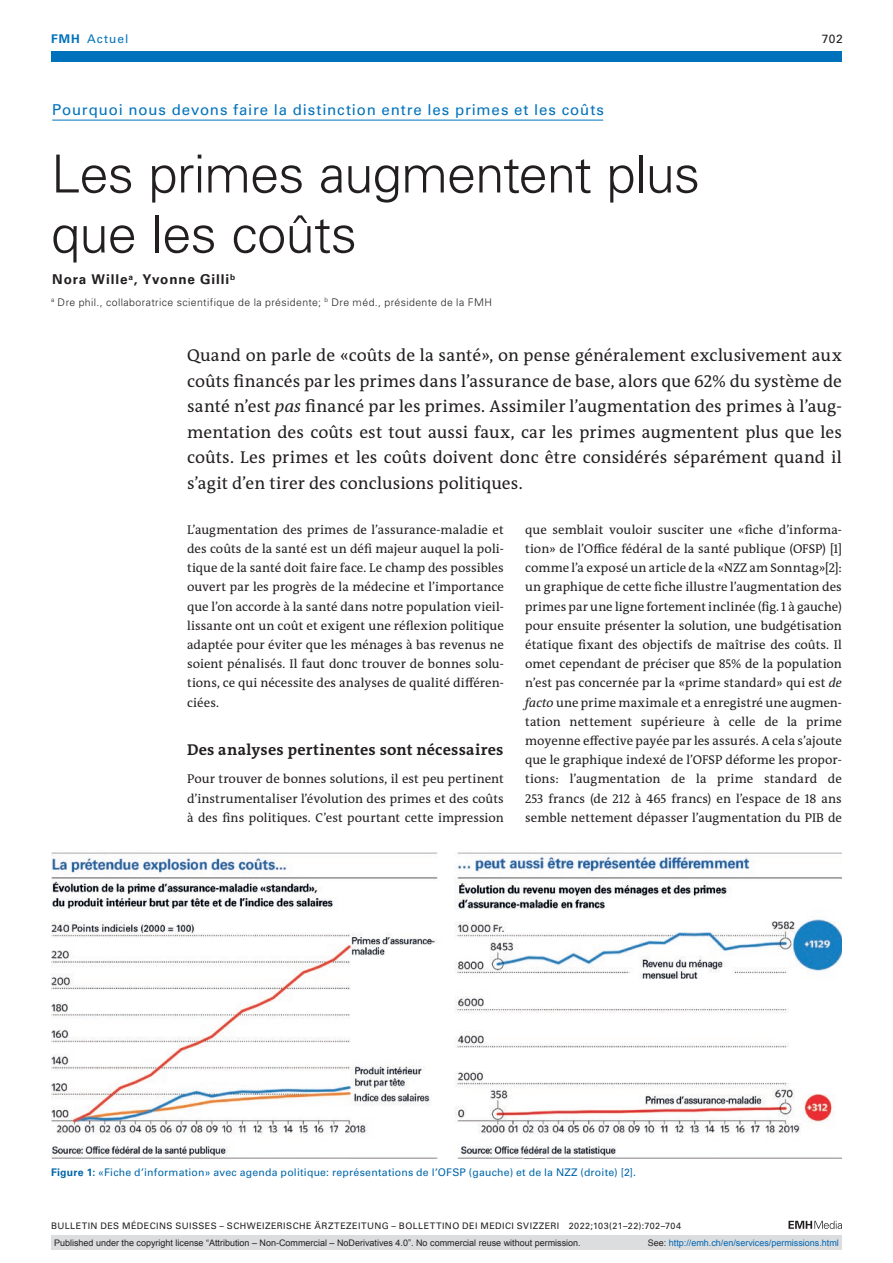
<style>
.page{position:relative;width:893px;height:1263px;background:#fff}
.page>*{position:absolute;margin:0;border:0;box-sizing:border-box;transform-origin:0 0}
.article-title{font:300 52.5px/60px "Univers LT Std";letter-spacing:-.015em;color:#231f20}
.section-pl{font:17.25px/25.5px "The Antiqua B W5 Plain";letter-spacing:.01em;color:#231f20;text-align:justify}
.section-h1{font:700 15.75px "The Antiqua B W7";letter-spacing:.015em;color:#231f20}
.pre-heading{font:15px "Univers LT Std";letter-spacing:.055em;color:#0072bc}
.author-notes{font:700 13.5px "Univers LT Std";letter-spacing:.065em;color:#231f20}
.section-pn{font:12.75px/19.2px "The Antiqua B W5 Plain";letter-spacing:.005em;color:#231f20;text-align:justify}
.ressort{font:12px "Univers LT Std";letter-spacing:.085em;color:#0072bc}
.ressort-2{font:12px "Univers LT Std";color:#231f20}
.fig-caption{font:10.5px "Univers LT Std";letter-spacing:.02em;color:#0067aa}
.aff{font:300 10.5px "Univers LT Std";letter-spacing:.04em;color:#231f20}
.t1{font:9px "Arial";color:#231f20}
.fusszeile{font:9px "Univers LT Std";letter-spacing:.05em;color:#231f20}
.t2{font:9px "Arial";color:#0066b3}
.s1{font-weight:700}
.s2{font-style:italic}
.s3{color:#231f20}
</style>
<div class="page">
<svg style="left:788px;top:1221px;width:54px;height:8px"></svg>
<hr style="left:52px;top:120px;width:551px;height:1px;background:#0072bc">
<img style="left:51px;top:852px;width:791px;height:307px">
<div style="left:51px;top:51px;width:791px;height:11px;background:#0072bc"></div>
<div style="left:51px;top:1235px;width:791px;height:15px;background:#dcdddf"></div>
<p class="ressort" style="left:51px;top:31px;width:79px"><span class="s1">FMH</span> Actuel</p>
<p class="ressort-2" style="left:822px;top:31px;width:22px">702</p>
<p class="pre-heading" style="left:52px;top:101px;width:553px">Pourquoi nous devons faire la distinction entre les primes et les coûts</p>
<p class="article-title" style="left:51px;top:144px;width:651px">Les primes augmentent plus que les coûts</p>
<p class="author-notes" style="left:52px;top:272px;width:185px">Nora Wille<sup>a</sup>, Yvonne Gilli<sup>b</sup></p>
<p class="aff" style="left:51px;top:296px;width:443px"><sup>a</sup> Dre phil., collaboratrice scientifique de la présidente; <sup>b</sup> Dre méd., présidente de la FMH</p>
<p class="section-pl" style="left:187px;top:343px;width:656px">Quand on parle de «coûts de la santé», on pense généralement exclusivement aux coûts financés par les primes dans l’assurance de base, alors que 62% du système de santé n’est <span class="s2">pas</span> financé par les primes. Assimiler l’augmentation des primes à l’aug&shy;mentation des coûts est tout aussi faux, car les primes augmentent plus que les coûts. Les primes et les coûts doivent donc être considérés séparément quand il s’agit d’en tirer des conclusions politiques.</p>
<p class="section-pn" style="left:187px;top:520px;width:318px">L’augmentation des primes de l’assurance-maladie et des coûts de la santé est un défi majeur auquel la poli&shy;tique de la santé doit faire face. Le champ des possibles ouvert par les progrès de la médecine et l’importance que l’on accorde à la santé dans notre population vieil&shy;lissante ont un coût et exigent une réflexion politique adaptée pour éviter que les ménages à bas revenus ne soient pénalisés. Il faut donc trouver de bonnes solu&shy;tions, ce qui nécessite des analyses de qualité différen&shy;ciées.</p>
<p class="section-h1" style="left:187px;top:739px;width:318px">Des analyses pertinentes sont nécessaires</p>
<p class="section-pn" style="left:187px;top:770px;width:318px">Pour trouver de bonnes solutions, il est peu pertinent d’instrumentaliser l’évolution des primes et des coûts à des fins politiques. C’est pourtant cette impression</p>
<p class="section-pn" style="left:525px;top:520px;width:318px">que semblait vouloir susciter une «fiche d’informa&shy;tion» de l’Office fédéral de la santé publique (OFSP) [1] comme l’a exposé un article de la «NZZ am Sonntag»[2]: un graphique de cette fiche illustre l’augmentation des primes par une ligne fortement inclinée (fig. 1 à gauche) pour ensuite présenter la solution, une budgétisation étatique fixant des objectifs de maîtrise des coûts. Il omet cependant de préciser que 85% de la population n’est pas concernée par la «prime standard» qui est <span class="s2">de facto</span> une prime maximale et a enregistré une augmen&shy;tation nettement supérieure à celle de la prime moyenne effective payée par les assurés. A cela s’ajoute que le graphique indexé de l’OFSP déforme les propor&shy;tions: l’augmentation de la prime standard de 253 francs (de 212 à 465 francs) en l’espace de 18 ans semble nettement dépasser l’augmentation du PIB de</p>
<p class="fig-caption" style="left:51px;top:1166px;width:587px"><span class="s1">Figure 1:</span> «Fiche d’information» avec agenda politique: représentations de l’OFSP (gauche) et de la NZZ (droite) [2].</p>
<p class="fusszeile" style="left:51px;top:1220px;width:632px">BULLETIN DES MÉDECINS SUISSES – SCHWEIZERISCHE ÄRZTEZEITUNG – BOLLETTINO DEI MEDICI SVIZZERI 2022;103(21–22):702–704</p>
<p class="t1" style="left:54px;top:1237px;width:528px">Published under the copyright license “Attribution – Non-Commercial – NoDerivatives 4.0”. No commercial reuse without permission.</p>
<p class="t2" style="left:648px;top:1237px;width:193px"><span class="s3">See:</span> http://emh.ch/en/services/permissions.html</p>
</div>
